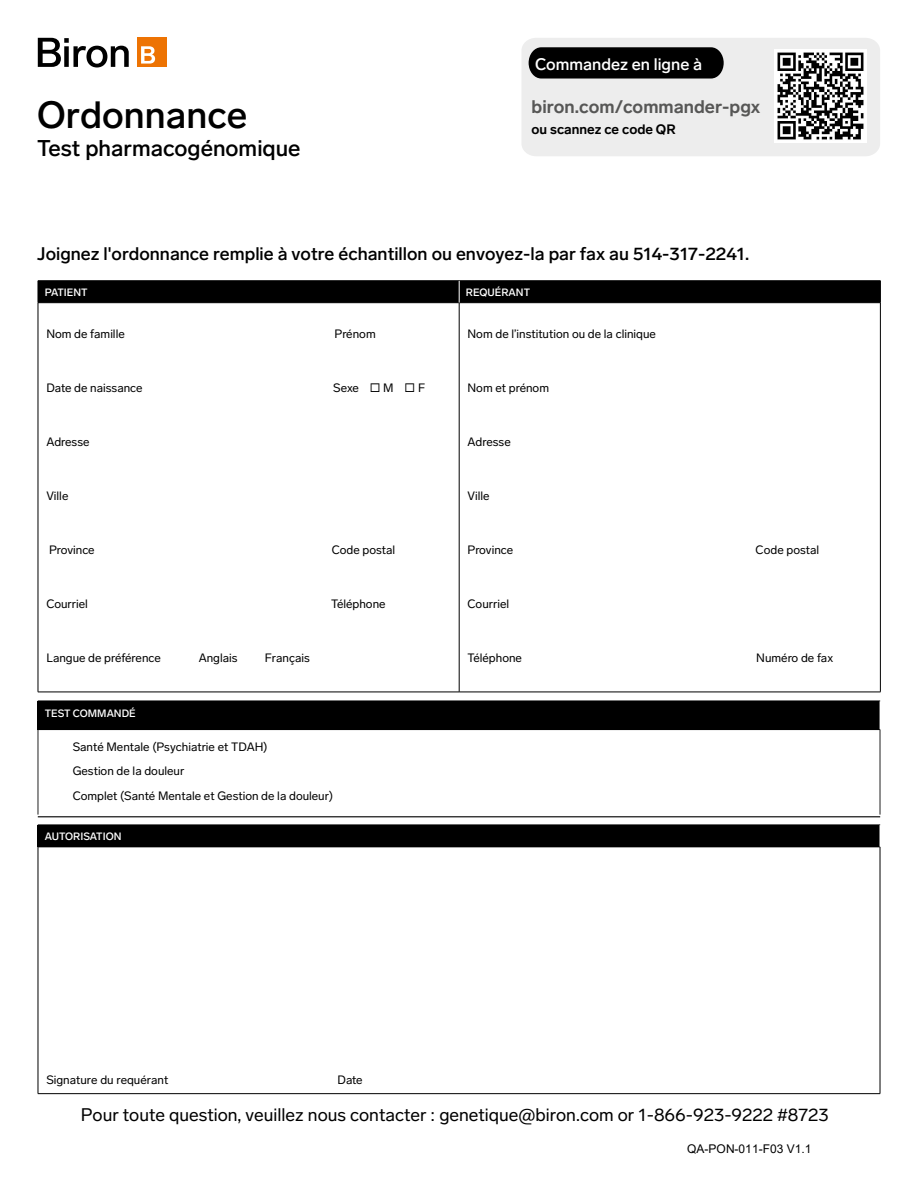
<style>
.page{position:relative;width:918px;height:1188px;background:#fff}
.page>*{position:absolute;margin:0;border:0;box-sizing:border-box;transform-origin:0 0}
.t1{font:500 37.5px "Lab Grotesque";color:#000}
.t2{font:500 22.5px "Lab Grotesque";color:#000}
.t3{font:18px "Lab Grotesque";color:#000}
.t4{font:500 18px "Lab Grotesque";color:#000}
.t5{font:700 18px "Lab Grotesque";color:#575756}
.t6{font:500 16.5px "Lab Grotesque";color:#fff}
.t7{font:700 13.5px "Lab Grotesque";color:#000}
.t8{font:12px/24.6px "Lab Grotesque";color:#000}
.t9{font:12px "Arial";color:#000}
.t10{font:500 10.5px "Lab Grotesque";color:#fff}
</style>
<div class="page">
<svg style="left:38px;top:38px;width:91px;height:30px"></svg>
<div style="left:138px;top:38px;width:29px;height:29px;background:#ed7303"></div>
<svg style="left:141px;top:46px;width:14px;height:18px"></svg>
<hr style="left:38px;top:280px;width:421px;height:1px;background:#000">
<hr style="left:459px;top:280px;width:422px;height:1px;background:#000">
<hr style="left:38px;top:303px;width:1px;height:389px;background:#000">
<hr style="left:459px;top:303px;width:1px;height:389px;background:#000">
<hr style="left:880px;top:303px;width:1px;height:389px;background:#000">
<hr style="left:38px;top:692px;width:421px;height:1px;background:#000">
<hr style="left:459px;top:692px;width:422px;height:1px;background:#000">
<div style="left:38px;top:281px;width:843px;height:22px;background:#000"></div>
<div style="left:38px;top:701px;width:842px;height:29px;background:#000"></div>
<hr style="left:38px;top:730px;width:1px;height:85px;background:#000">
<hr style="left:880px;top:730px;width:1px;height:85px;background:#000">
<hr style="left:38px;top:817px;width:842px;height:1px;background:#000">
<div style="left:38px;top:825px;width:842px;height:22px;background:#000"></div>
<hr style="left:38px;top:847px;width:842px;height:1px;background:#000">
<hr style="left:38px;top:847px;width:1px;height:246px;background:#000">
<hr style="left:880px;top:847px;width:1px;height:246px;background:#000">
<hr style="left:38px;top:1093px;width:842px;height:1px;background:#000">
<svg style="left:522px;top:38px;width:358px;height:118px;background:#c3c3c3"></svg>
<img style="left:774px;top:50px;width:93px;height:92px">
<h1 class="t1" style="left:37px;top:93px;width:212px">Ordonnance</h1>
<h2 class="t2" style="left:37px;top:134px;width:265px">Test pharmacogénomique</h2>
<h3 class="t6" style="left:535px;top:54px;width:169px">Commandez en ligne à</h3>
<h3 class="t5" style="left:532px;top:96px;width:230px">biron.com/commander-pgx</h3>
<p class="t7" style="left:532px;top:121px;width:146px">ou scannez ce code QR</p>
<h3 class="t4" style="left:37px;top:243px;width:714px">Joignez l'ordonnance remplie à votre échantillon ou envoyez-la par fax au 514-317-2241.</h3>
<p class="t10" style="left:45px;top:286px;width:44px">PATIENT</p>
<p class="t10" style="left:466px;top:286px;width:66px">REQUÉRANT</p>
<p class="t8" style="left:46px;top:321px;width:80px">Nom de famille</p>
<p class="t8" style="left:335px;top:321px;width:43px">Prénom</p>
<p class="t8" style="left:468px;top:321px;width:190px">Nom de l’institution ou de la clinique</p>
<p class="t8" style="left:46px;top:375px;width:98px">Date de naissance</p>
<p class="t8" style="left:333px;top:375px;width:93px">Sexe ◻ M ◻ F</p>
<p class="t8" style="left:46px;top:429px;width:45px">Adresse</p>
<p class="t8" style="left:46px;top:483px;width:24px">Ville</p>
<p class="t8" style="left:49px;top:537px;width:47px">Province</p>
<p class="t8" style="left:332px;top:537px;width:65px">Code postal</p>
<p class="t8" style="left:46px;top:591px;width:43px">Courriel</p>
<p class="t8" style="left:331px;top:591px;width:56px">Téléphone</p>
<p class="t8" style="left:46px;top:645px;width:116px">Langue de préférence</p>
<p class="t8" style="left:199px;top:645px;width:40px">Anglais</p>
<p class="t8" style="left:265px;top:645px;width:47px">Français</p>
<p class="t10" style="left:45px;top:708px;width:92px">TEST COMMANDÉ</p>
<p class="t8" style="left:73px;top:734px;width:262px">Santé Mentale (Psychiatrie et TDAH)<br>Gestion de la douleur<br>Complet (Santé Mentale et Gestion de la douleur)</p>
<p class="t10" style="left:45px;top:830px;width:78px">AUTORISATION</p>
<p class="t8" style="left:468px;top:375px;width:83px">Nom et prénom</p>
<p class="t8" style="left:468px;top:429px;width:45px">Adresse</p>
<p class="t8" style="left:468px;top:483px;width:24px">Ville</p>
<p class="t8" style="left:468px;top:537px;width:47px">Province</p>
<p class="t8" style="left:756px;top:537px;width:65px">Code postal</p>
<p class="t8" style="left:468px;top:591px;width:43px">Courriel</p>
<p class="t8" style="left:468px;top:645px;width:56px">Téléphone</p>
<p class="t8" style="left:756px;top:645px;width:78px">Numéro de fax</p>
<p class="t8" style="left:46px;top:1067px;width:123px">Signature du requérant</p>
<p class="t8" style="left:338px;top:1067px;width:27px">Date</p>
<h3 class="t3" style="left:81px;top:1105px;width:749px">Pour toute question, veuillez nous contacter : genetique@biron.com or 1-866-923-9222 #8723</h3>
<p class="t9" style="left:687px;top:1140px;width:126px">QA-PON-011-F03 V1.1</p>
</div>
